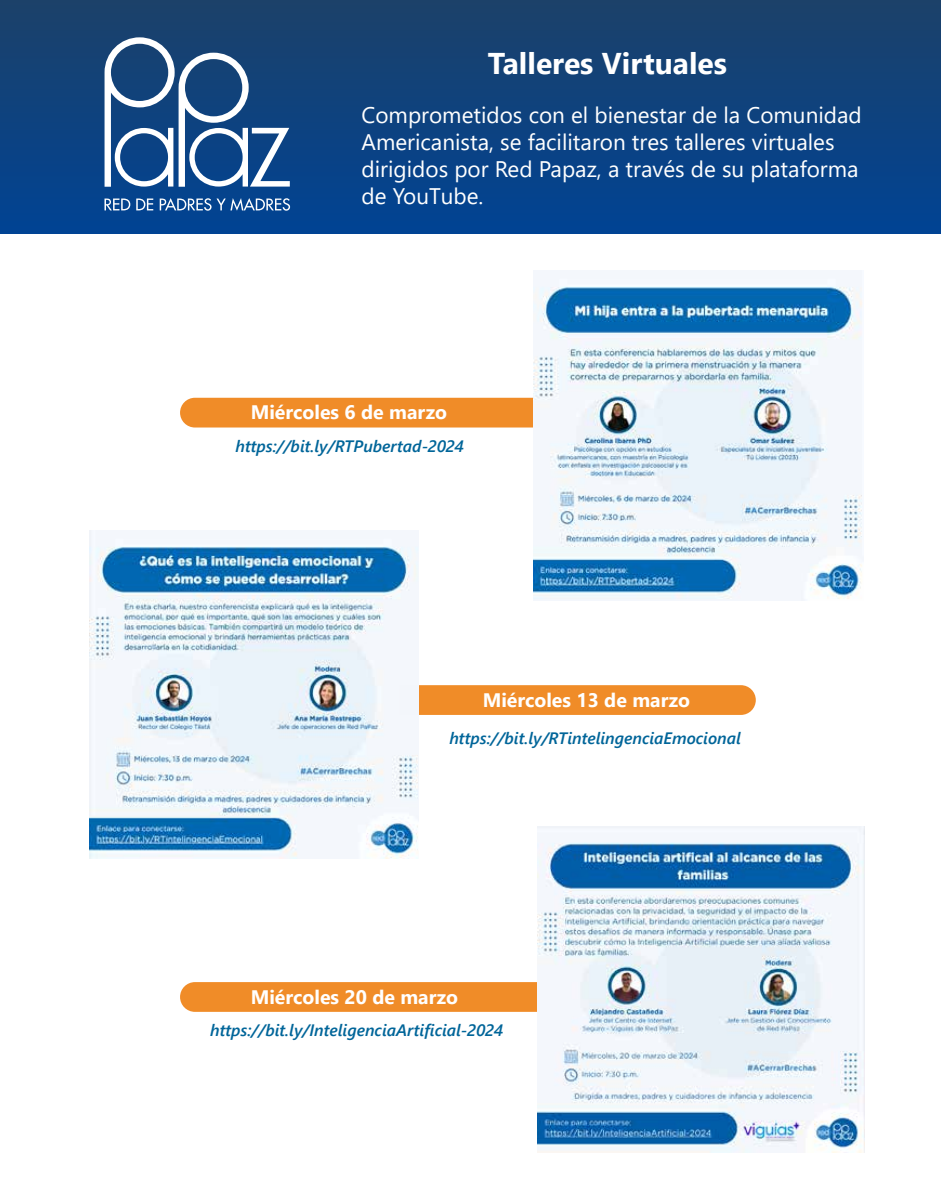
<style>
.page{position:relative;width:941px;height:1194px;background:#fff}
.page>*{position:absolute;margin:0;border:0;box-sizing:border-box;transform-origin:0 0}
.t1{font:700 30px "Segoe UI";color:#fff}
.t2{font:22.5px/27px "Segoe UI";color:#fff}
.t3{font:700 19.5px "Segoe UI";color:#fff}
.t4{font:italic 600 16.5px "Segoe UI";color:#006599}
</style>
<div class="page">
<svg style="left:418px;top:685px;width:337px;height:30px;background:#f08e2b"></svg>
<div style="left:0;top:0;width:941px;height:234px;background:linear-gradient(to bottom,#1c4169,#014394)"></div>
<svg style="left:104px;top:199px;width:26px;height:11px"></svg>
<svg style="left:136px;top:199px;width:17px;height:11px"></svg>
<svg style="left:160px;top:198px;width:130px;height:13px;background:#507cb0"></svg>
<svg style="left:105px;top:37px;width:185px;height:150px"></svg>
<div style="left:180px;top:398px;width:354px;height:30px;background:#f08c28"></div>
<svg style="left:180px;top:982px;width:357px;height:30px;background:#f08d2b"></svg>
<img style="left:534px;top:271px;width:329px;height:330px">
<img style="left:90px;top:530px;width:328px;height:329px">
<img style="left:537px;top:826px;width:327px;height:326px">
<h1 class="t1" style="left:488px;top:35px;width:241px">Talleres Virtuales</h1>
<p class="t2" style="left:361px;top:100px;width:502px">Comprometidos con el bienestar de la Comunidad Americanista, se facilitaron tres talleres virtuales dirigidos por Red Papaz, a través de su plataforma de YouTube.</p>
<p class="t3" style="left:251px;top:394px;width:198px">Miércoles 6 de marzo</p>
<p class="t4" style="left:235px;top:430px;width:230px">https://bit.ly/RTPubertad-2024</p>
<p class="t3" style="left:483px;top:681px;width:209px">Miércoles 13 de marzo</p>
<p class="t4" style="left:449px;top:723px;width:293px">https://bit.ly/RTintelingenciaEmocional</p>
<p class="t3" style="left:251px;top:978px;width:209px">Miércoles 20 de marzo</p>
<p class="t4" style="left:210px;top:1015px;width:294px">https://bit.ly/InteligenciaArtificial-2024</p>
</div>
